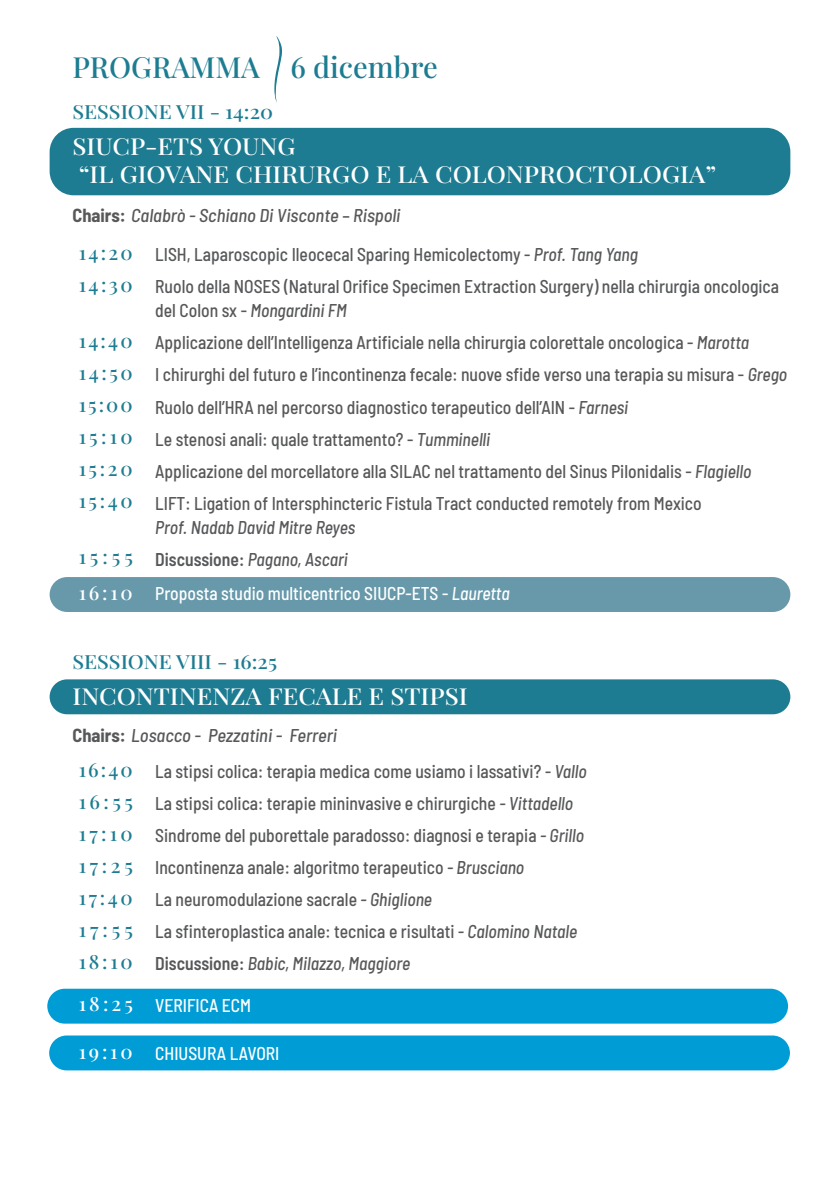
<style>
.page{position:relative;width:840px;height:1191px;background:#fff}
.page>*{position:absolute;margin:0;border:0;box-sizing:border-box;transform-origin:0 0}
.t1{font:29px "Playfair Display";color:#1d7c91}
.t2{font:23.4px/28px "Playfair Display";color:#fff;scale:1.08 1}
.t3{font:19.4px/32px "Playfair Display";letter-spacing:.11em;color:#1d7c91;text-align:justify}
.t4{font:19.4px "Playfair Display";color:#1d7c91;scale:1.08 1}
.t5{font:19.4px "Playfair Display";letter-spacing:.14em;color:#fff}
.t6{font:500 semi-condensed 18.4px/32px "Barlow";color:#57585a;scale:.95 1}
.t7{font:500 semi-condensed 18.4px "Barlow";color:#fff;scale:.95 1}
.t8{font:italic 500 semi-condensed 18.4px/32px "Barlow";color:#57585a;scale:.95 1}
.t9{font:italic 500 semi-condensed 18.4px "Barlow";color:#57585a}
.s1{font-weight:700;font-style:normal}
.s2{font-style:italic}
.s3{font-weight:600;font-style:normal}
.s4{font-weight:700}
.s5{font-weight:600}
</style>
<div class="page">
<div style="left:50px;top:577px;width:739px;height:35px;background:#6799ab;border-radius:17px"></div>
<svg style="left:274px;top:36px;width:9px;height:67px"></svg>
<div style="left:50px;top:128px;width:739px;height:67px;background:#1d7c91;border-radius:24px"></div>
<div style="left:47px;top:988px;width:740px;height:35px;background:#009cd6;border-radius:17px"></div>
<div style="left:49px;top:1035px;width:740px;height:35px;background:#009cd6;border-radius:17px"></div>
<div style="left:50px;top:679px;width:739px;height:35px;background:#1d7c91;border-radius:17px"></div>
<h1 class="t1" style="left:72px;top:45px;width:366px">PROGRAMMA 6 dicembre</h1>
<p class="t4" style="left:72px;top:96px;width:187px">SESSIONE VII - 14:20</p>
<p class="t2" style="left:72px;top:130px;width:597px">SIUCP-ETS YOUNG<br>“IL GIOVANE CHIRURGO E LA COLONPROCTOLOGIA”</p>
<p class="t9" style="left:72px;top:202px;width:329px"><span class="s1">Chairs:</span> Calabrò - Schiano Di Visconte – Rispoli</p>
<p class="t3" style="left:79px;top:235px;width:55px">14:20<br>14:30</p>
<p class="t6" style="left:155px;top:237px;width:657px">LISH, Laparoscopic Ileocecal Sparing Hemicolectomy - <span class="s2">Prof. Tang Yang<br></span>Ruolo della NOSES (Natural Orifice Specimen Extraction Surgery) nella chirurgia oncologica</p>
<p class="t6" style="left:155px;top:293px;width:666px">del Colon sx - <span class="s2">Mongardini FM<br></span>Applicazione dell’Intelligenza Artificiale nella chirurgia colorettale oncologica - <span class="s2">Marotta<br></span>I chirurghi del futuro e l’incontinenza fecale: nuove sfide verso una terapia su misura - <span class="s2">Grego </span>Ruolo dell’HRA nel percorso diagnostico terapeutico dell’AIN - <span class="s2">Farnesi<br></span>Le stenosi anali: quale trattamento? - <span class="s2">Tumminelli<br></span>Applicazione del morcellatore alla SILAC nel trattamento del Sinus Pilonidalis - <span class="s2">Flagiello </span>LIFT: Ligation of Intersphincteric Fistula Tract conducted remotely from Mexico</p>
<p class="t8" style="left:155px;top:509px;width:212px">Prof. Nadab David Mitre Reyes<br><span class="s3">Discussione:</span> Pagano, Ascari</p>
<p class="t7" style="left:155px;top:579px;width:374px">Proposta studio multicentrico SIUCP-ETS - <span class="s2">Lauretta</span></p>
<p class="t3" style="left:79px;top:323px;width:55px">14:40<br>14:50<br>15:00<br>15:10<br>15:20<br>15:40</p>
<p class="t3" style="left:79px;top:539px;width:56px">15:55</p>
<p class="t5" style="left:79px;top:577px;width:55px">16:10</p>
<p class="t4" style="left:72px;top:646px;width:191px">SESSIONE VIII - 16:25</p>
<p class="t2" style="left:72px;top:680px;width:367px">INCONTINENZA FECALE E STIPSI</p>
<p class="t6" style="left:155px;top:716px;width:455px;line-height:35.8px;text-indent:-83px"><span class="s4">Chairs:</span> <span class="s2">Losacco - Pezzatini - Ferreri<br></span>La stipsi colica: terapia medica come usiamo i lassativi? <span class="s2">- Vallo</span></p>
<p class="t6" style="left:155px;top:786px;width:452px">La stipsi colica: terapie mininvasive e chirurgiche <span class="s2">- Vittadello </span>Sindrome del puborettale paradosso: diagnosi e terapia <span class="s2">- Grillo </span>Incontinenza anale: algoritmo terapeutico <span class="s2">- Brusciano<br></span>La neuromodulazione sacrale <span class="s2">- Ghiglione<br></span>La sfinteroplastica anale: tecnica e risultati <span class="s2">- Calomino Natale </span><span class="s5">Discussione:</span> <span class="s2">Babic, Milazzo, Maggiore</span></p>
<p class="t7" style="left:155px;top:992px;width:102px">VERIFICA ECM</p>
<p class="t7" style="left:155px;top:1040px;width:132px">CHIUSURA LAVORI</p>
<p class="t3" style="left:79px;top:751px;width:56px">16:40<br>16:55<br>17:10<br>17:25<br>17:40<br>17:55<br>18:10</p>
<p class="t5" style="left:79px;top:988px;width:56px">18:25</p>
<p class="t5" style="left:79px;top:1036px;width:55px">19:10</p>
</div>
